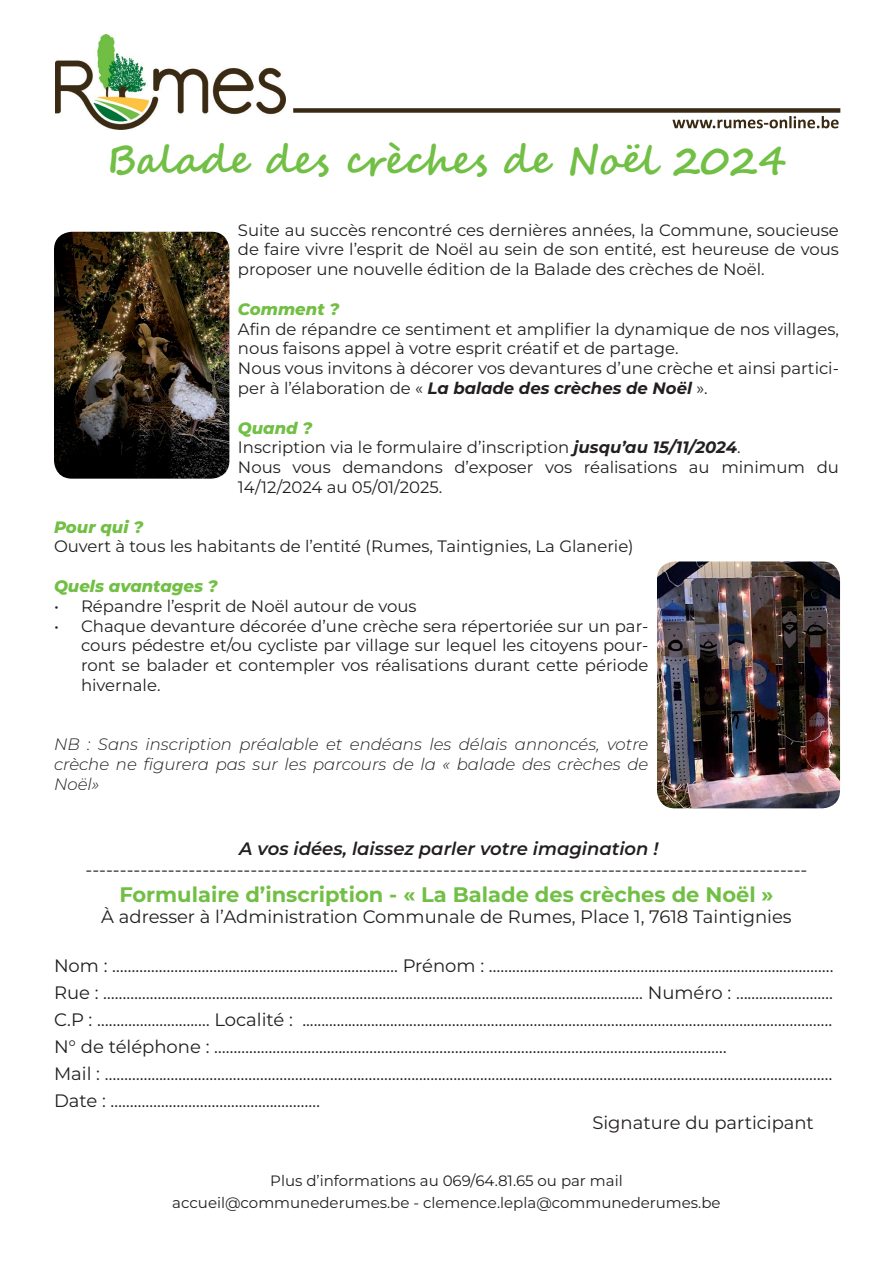
<style>
.page{position:relative;width:893px;height:1263px;background:#fff}
.page>*{position:absolute;margin:0;border:0;box-sizing:border-box;transform-origin:0 0}
.t1{font:700 39px "Segoe Script";color:#71bf44}
.t2{font:700 21px "Montserrat";color:#71bf44}
.t3{font:18px/27px "Montserrat";color:#231f20}
.t4{font:italic 600 18px "Montserrat";color:#231f20}
.t5{font:16.5px/19.8px "Montserrat";color:#231f20;text-align:justify}
.t6{font:italic 300 16.5px/19.8px "Montserrat";color:#231f20;text-align:justify}
.t7{font:italic 800 16.5px "Montserrat";color:#71bf44}
.t8{font:15px/21.6px "Montserrat";color:#231f20;text-align:center}
.s1{font-weight:700;font-style:italic}
.s2{font-weight:800;font-style:italic;color:#71bf44}
</style>
<div class="page">
<img style="left:55px;top:34px;width:231px;height:96px">
<div style="left:293px;top:108px;width:547px;height:5px;background:#3a2a14"></div>
<svg style="left:672px;top:116px;width:167px;height:12px"></svg>
<img style="left:54px;top:232px;width:175px;height:247px">
<img style="left:657px;top:561px;width:183px;height:247px">
<h1 class="t1" style="left:107px;top:129px;width:681px">Balade des crèches de Noël 2024</h1>
<p class="t5" style="left:238px;top:219px;width:602px">Suite au succès rencontré ces dernières années, la Commune, soucieuse de faire vivre l’esprit de Noël au sein de son entité, est heureuse de vous proposer une nouvelle édition de la Balade des crèches de Noël.</p>
<p class="t7" style="left:238px;top:298px;width:103px">Comment ?</p>
<p class="t5" style="left:238px;top:318px;width:603px;text-align:left">Afin de répandre ce sentiment et amplifier la dynamique de nos villages, nous faisons appel à votre esprit créatif et de partage.<br>Nous vous invitons à décorer vos devantures d’une crèche et ainsi partici&shy;per à l’élaboration de « <span class="s1">La balade des crèches de Noël</span> ».</p>
<p class="t5" style="left:238px;top:417px;width:603px;text-align:left"><span class="s2">Quand ?<br></span>Inscription via le formulaire d’inscription <span class="s1">jusqu’au 15/11/2024</span>.<br>Nous vous demandons d’exposer vos réalisations au minimum du 14/12/2024 au 05/01/2025.</p>
<p class="t7" style="left:54px;top:516px;width:91px">Pour qui ?</p>
<p class="t5" style="left:54px;top:536px;width:581px">Ouvert à tous les habitants de l’entité (Rumes, Taintignies, La Glanerie)</p>
<p class="t7" style="left:54px;top:575px;width:165px">Quels avantages ?</p>
<p class="t5" style="left:54px;top:596px;width:364px">• Répandre l’esprit de Noël autour de vous</p>
<p class="t5" style="left:81px;top:615px;width:569px;text-indent:-27px">• Chaque devanture décorée d’une crèche sera répertoriée sur un par&shy;cours pédestre et/ou cycliste par village sur lequel les citoyens pour&shy;ront se balader et contempler vos réalisations durant cette période hivernale.</p>
<p class="t6" style="left:54px;top:734px;width:596px">NB : Sans inscription préalable et endéans les délais annoncés, votre crèche ne figurera pas sur les parcours de la « balade des crèches de Noël»</p>
<p class="t4" style="left:239px;top:836px;width:421px">A vos idées, laissez parler votre imagination !</p>
<p class="t3" style="left:85px;top:856px;width:723px">---------------------------------------------------------------------------------------------------------</p>
<p class="t2" style="left:119px;top:880px;width:656px">Formulaire d’inscription - « La Balade des crèches de Noël »</p>
<p class="t3" style="left:101px;top:903px;width:692px">À adresser à l’Administration Communale de Rumes, Place 1, 7618 Taintignies</p>
<p class="t3" style="left:54px;top:951px;width:781px">Nom : ………………………....................…..…………………. Prénom : ………………………………………………..…..........………………..<br>Rue : …………………………………………………………….......................................................……………. Numéro : …………………….<br>C.P : ……………………..… Localité : ............................……………………………………………………………………………………………….<br>N° de téléphone : ……………………………………………………………………………………………………………………<br>Mail : ……………………………………………………………………...................................………………………………………………………………… Date : ………………………………………………</p>
<p class="t3" style="left:592px;top:1108px;width:223px">Signature du participant</p>
<p class="t8" style="left:172px;top:1169px;width:550px">Plus d’informations au 069/64.81.65 ou par mail accueil@communederumes.be - clemence.lepla@communederumes.be</p>
</div>
